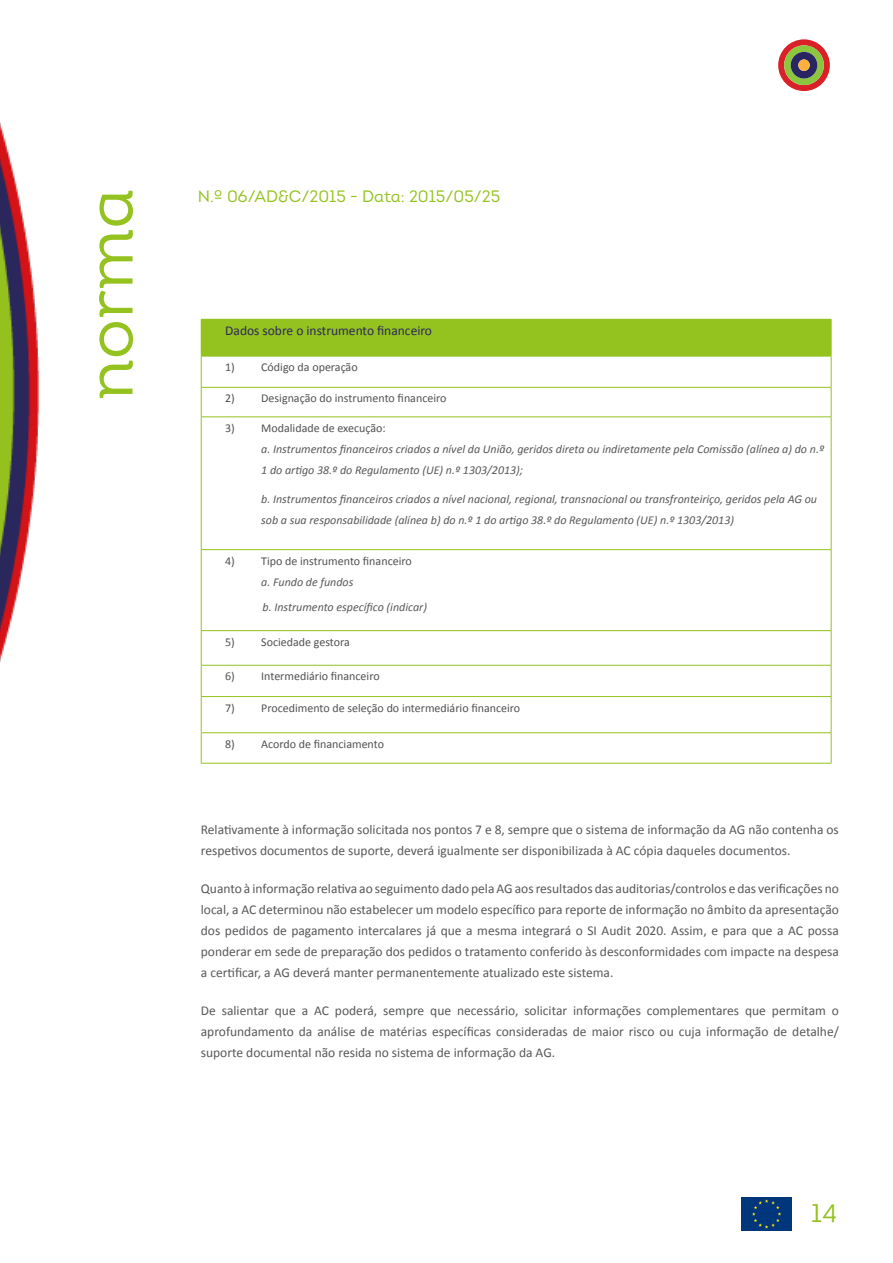
<style>
.page{position:relative;width:893px;height:1263px;background:#fff}
.page>*{position:absolute;margin:0;border:0;box-sizing:border-box;transform-origin:0 0}
.t1{font:67.2px "Intro Book Alt";color:#94c21f}
.t2{font:25.5px "Intro Book Alt";color:#94c21f}
.t3{font:16.5px "Intro Book Alt";color:#94c21f}
.t4{font:13.5px/21px "Calibri";color:#57585a;text-align:justify}
.t5{font:13.5px "Calibri";color:#2d285a}
.t6{font:italic 12px/21px "Calibri";color:#57585a}
.t7{font:12px "Calibri";color:#515151}
</style>
<div class="page">
<img style="left:0;top:122px;width:40px;height:540px">
<svg style="left:778px;top:39px;width:52px;height:52px"></svg>
<div style="left:798px;top:59px;width:12px;height:12px;background:#fbb03f;border-radius:50%"></div>
<img style="left:742px;top:1197px;width:50px;height:33px">
<div style="left:201px;top:319px;width:630px;height:37px;background:#94c21f"></div>
<hr style="left:831px;top:320px;width:1px;height:36px;background:#94c21f">
<hr style="left:201px;top:356px;width:630px;height:1px;background:#94c21f">
<hr style="left:201px;top:356px;width:1px;height:31px;background:#94c21f">
<hr style="left:831px;top:356px;width:1px;height:31px;background:#94c21f">
<hr style="left:201px;top:387px;width:630px;height:1px;background:#94c21f">
<svg style="left:201px;top:388px;width:1px;height:28px"></svg>
<svg style="left:831px;top:388px;width:1px;height:28px"></svg>
<hr style="left:201px;top:416px;width:630px;height:1px;background:#94c21f">
<hr style="left:201px;top:417px;width:1px;height:132px;background:#94c21f">
<hr style="left:831px;top:417px;width:1px;height:132px;background:#94c21f">
<hr style="left:201px;top:549px;width:630px;height:1px;background:#94c21f">
<hr style="left:201px;top:550px;width:1px;height:80px;background:#94c21f">
<hr style="left:831px;top:550px;width:1px;height:80px;background:#94c21f">
<hr style="left:201px;top:630px;width:630px;height:1px;background:#94c21f">
<hr style="left:201px;top:631px;width:1px;height:34px;background:#94c21f">
<hr style="left:831px;top:631px;width:1px;height:34px;background:#94c21f">
<hr style="left:201px;top:665px;width:630px;height:1px;background:#94c21f">
<hr style="left:201px;top:666px;width:1px;height:30px;background:#94c21f">
<hr style="left:831px;top:666px;width:1px;height:30px;background:#94c21f">
<hr style="left:201px;top:696px;width:630px;height:1px;background:#94c21f">
<hr style="left:201px;top:697px;width:1px;height:35px;background:#94c21f">
<hr style="left:831px;top:697px;width:1px;height:35px;background:#94c21f">
<hr style="left:201px;top:732px;width:630px;height:1px;background:#94c21f">
<hr style="left:201px;top:733px;width:1px;height:30px;background:#94c21f">
<hr style="left:831px;top:733px;width:1px;height:30px;background:#94c21f">
<hr style="left:201px;top:763px;width:630px;height:1px;background:#94c21f">
<h1 class="t1" style="left:68px;top:400px;width:213px;rotate:-90deg">norma</h1>
<p class="t3" style="left:198px;top:186px;width:304px">N.º 06/AD&amp;C/2015 - Data: 2015/05/25</p>
<p class="t5" style="left:225px;top:322px;width:208px">Dados sobre o instrumento financeiro</p>
<p class="t7" style="left:225px;top:360px;width:134px">1) Código da operação</p>
<p class="t7" style="left:225px;top:391px;width:223px">2) Designação do instrumento financeiro</p>
<p class="t7" style="left:225px;top:420px;width:162px">3) Modalidade de execução:</p>
<p class="t6" style="left:261px;top:438px;width:564px">a. Instrumentos financeiros criados a nível da União, geridos direta ou indiretamente pela Comissão (alínea a) do n.º<br>1 do artigo 38.º do Regulamento (UE) n.º 1303/2013);</p>
<p class="t6" style="left:261px;top:488px;width:557px">b. Instrumentos financeiros criados a nível nacional, regional, transnacional ou transfronteiriço, geridos pela AG ou sob a sua responsabilidade (alínea b) do n.º 1 do artigo 38.º do Regulamento (UE) n.º 1303/2013)</p>
<p class="t7" style="left:225px;top:553px;width:188px">4) Tipo de instrumento financeiro</p>
<p class="t6" style="left:261px;top:569px;width:167px;line-height:25.2px">a. Fundo de fundos<br>b. Instrumento específico (indicar)</p>
<p class="t7" style="left:225px;top:634px;width:126px">5) Sociedade gestora</p>
<p class="t7" style="left:225px;top:669px;width:156px">6) Intermediário financeiro</p>
<p class="t7" style="left:225px;top:700px;width:296px">7) Procedimento de seleção do intermediário financeiro</p>
<p class="t7" style="left:225px;top:736px;width:160px">8) Acordo de financiamento</p>
<p class="t4" style="left:201px;top:819px;width:639px">Relativamente à informação solicitada nos pontos 7 e 8, sempre que o sistema de informação da AG não contenha os respetivos documentos de suporte, deverá igualmente ser disponibilizada à AC cópia daqueles documentos.</p>
<p class="t4" style="left:201px;top:878px;width:640px">Quanto à informação relativa ao seguimento dado pela AG aos resultados das auditorias/controlos e das verificações no local, a AC determinou não estabelecer um modelo específico para reporte de informação no âmbito da apresentação dos pedidos de pagamento intercalares já que a mesma integrará o SI Audit 2020. Assim, e para que a AC possa ponderar em sede de preparação dos pedidos o tratamento conferido às desconformidades com impacte na despesa a certificar, a AG deverá manter permanentemente atualizado este sistema.</p>
<p class="t4" style="left:201px;top:1000px;width:640px">De salientar que a AC poderá, sempre que necessário, solicitar informações complementares que permitam o aprofundamento da análise de matérias específicas consideradas de maior risco ou cuja informação de detalhe/ suporte documental não resida no sistema de informação da AG.</p>
<h2 class="t2" style="left:811px;top:1197px;width:28px">14</h2>
</div>
